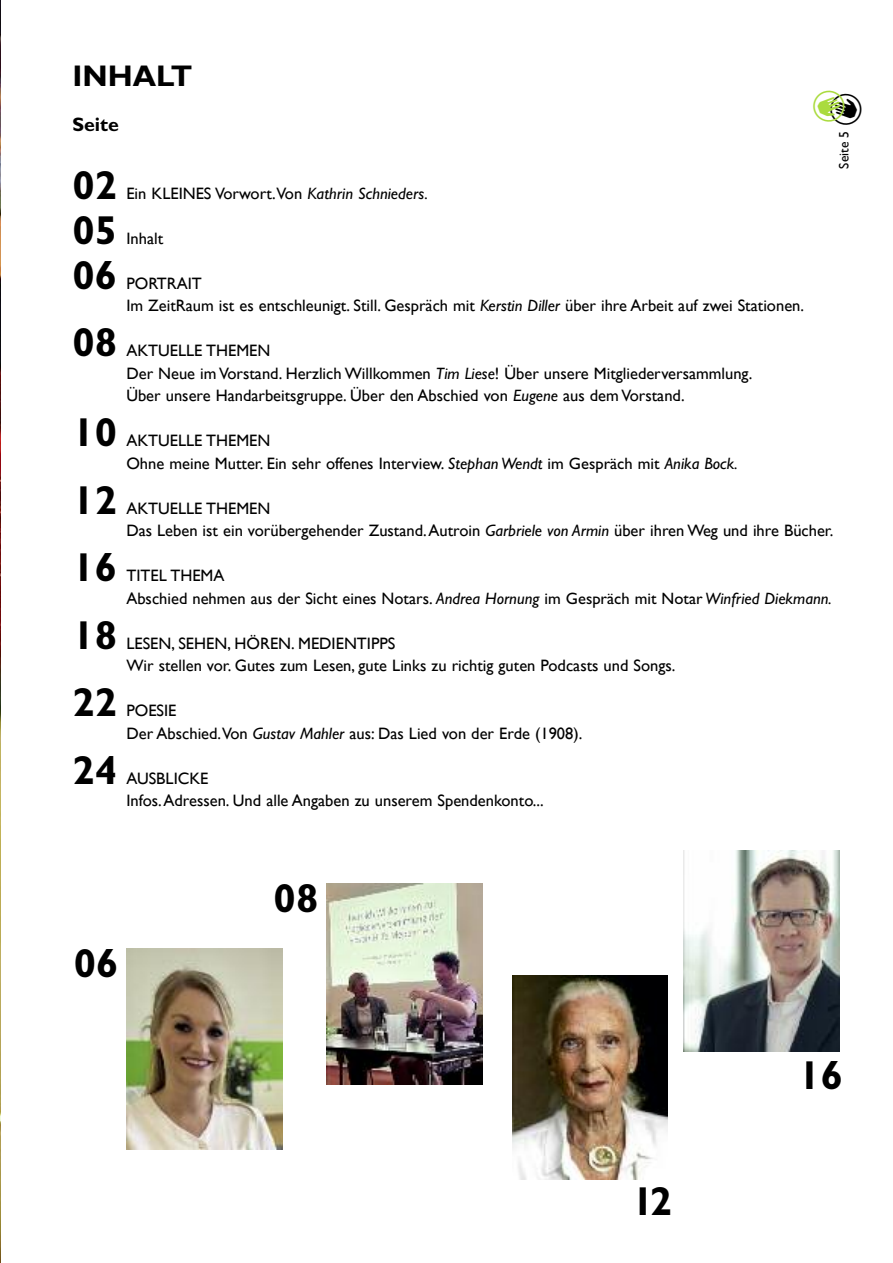
<style>
.page{position:relative;width:893px;height:1263px;background:#fff}
.page>*{position:absolute;margin:0;border:0;box-sizing:border-box;transform-origin:0 0}
.t1{font:700 40.5px "Gill Sans";color:#000}
.t2{font:700 30px "Gill Sans";color:#000}
.t3{font:700 19.5px "Gill Sans";color:#000}
.t4{font:16.5px/22.5px "Gill Sans";color:#000}
.t5{font:13.5px "Gill Sans";color:#000}
.s1{font-style:italic}
</style>
<div class="page">
<img style="left:0;top:0;width:1px;height:1263px">
<img style="left:684px;top:850px;width:156px;height:201px">
<img style="left:327px;top:884px;width:156px;height:200px">
<img style="left:127px;top:948px;width:156px;height:201px">
<img style="left:512px;top:975px;width:155px;height:204px">
<h2 class="t2" style="left:72px;top:65px;width:121px">INHALT</h2>
<p class="t3" style="left:72px;top:117px;width:48px">Seite</p>
<h1 class="t1" style="left:72px;top:170px;width:46px">02</h1>
<p class="t4" style="left:126px;top:182px;width:303px">Ein KLEINES Vorwort.Von <span class="s1">Kathrin Schnieders.</span></p>
<h1 class="t1" style="left:72px;top:215px;width:46px">05</h1>
<h1 class="t1" style="left:72px;top:260px;width:46px">06</h1>
<h1 class="t1" style="left:72px;top:327px;width:46px">08</h1>
<h1 class="t1" style="left:72px;top:417px;width:46px">10</h1>
<p class="t4" style="left:126px;top:227px;width:38px">Inhalt</p>
<p class="t4" style="left:126px;top:272px;width:679px">PORTRAIT<br>Im ZeitRaum ist es entschleunigt. Still. Gespräch mit <span class="s1">Kerstin Diller</span> über ihre Arbeit auf zwei Stationen.</p>
<p class="t4" style="left:126px;top:339px;width:627px">AKTUELLE THEMEN<br>Der Neue im Vorstand. Herzlich Willkommen <span class="s1">Tim Liese</span>! Über unsere Mitgliederversammlung.<br>Über unsere Handarbeitsgruppe. Über den Abschied von <span class="s1">Eugene</span> aus dem Vorstand.</p>
<p class="t4" style="left:126px;top:429px;width:613px">AKTUELLE THEMEN<br>Ohne meine Mutter. Ein sehr offenes Interview. <span class="s1">Stephan Wendt</span> im Gespräch mit <span class="s1">Anika Bock.</span></p>
<p class="t5" style="left:836px;top:169px;width:39px;rotate:-90deg">Seite 5</p>
<h1 class="t1" style="left:72px;top:485px;width:46px">12</h1>
<h1 class="t1" style="left:72px;top:552px;width:46px">16</h1>
<h1 class="t1" style="left:72px;top:620px;width:46px">18</h1>
<h1 class="t1" style="left:72px;top:687px;width:46px">22</h1>
<h1 class="t1" style="left:72px;top:755px;width:46px">24</h1>
<p class="t4" style="left:126px;top:497px;width:709px">AKTUELLE THEMEN<br>Das Leben ist ein vorübergehender Zustand.Autroin <span class="s1">Garbriele von Armin</span> über ihren Weg und ihre Bücher.</p>
<p class="t4" style="left:126px;top:564px;width:707px">TITEL THEMA<br>Abschied nehmen aus der Sicht eines Notars. <span class="s1">Andrea Hornung</span> im Gespräch mit Notar <span class="s1">Winfried Diekmann.</span></p>
<p class="t4" style="left:126px;top:632px;width:551px">LESEN, SEHEN, HÖREN. MEDIENTIPPS<br>Wir stellen vor. Gutes zum Lesen, gute Links zu richtig guten Podcasts und Songs.</p>
<p class="t4" style="left:126px;top:699px;width:457px">POESIE<br>Der Abschied.Von <span class="s1">Gustav Mahler</span> aus: Das Lied von der Erde (1908).</p>
<p class="t4" style="left:126px;top:767px;width:419px">AUSBLICKE<br>Infos.Adressen. Und alle Angaben zu unserem Spendenkonto...</p>
<h1 class="t1" style="left:74px;top:948px;width:46px">06</h1>
<h1 class="t1" style="left:274px;top:883px;width:46px">08</h1>
<h1 class="t1" style="left:798px;top:1060px;width:46px">16</h1>
<h1 class="t1" style="left:632px;top:1186px;width:42px">12</h1>
</div>
